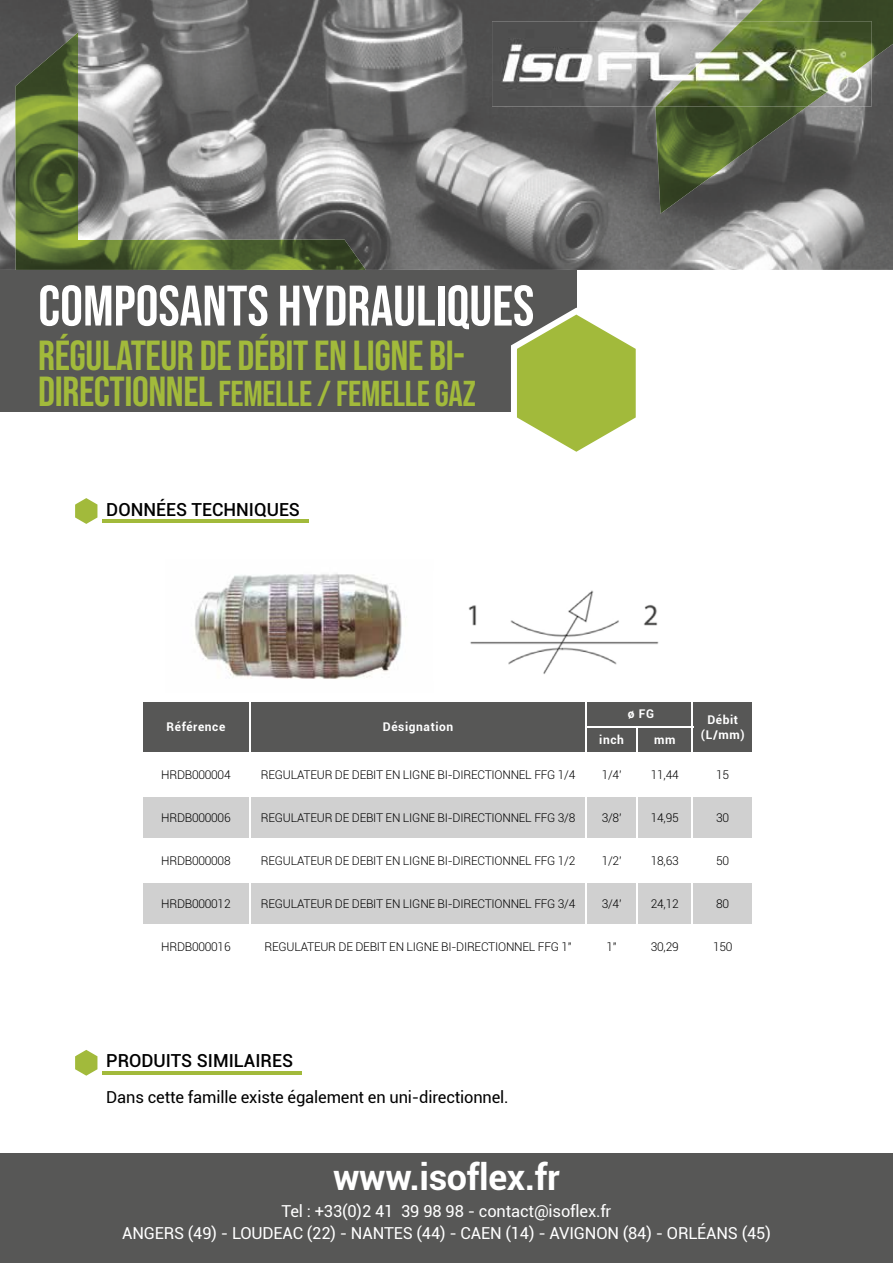
<style>
.page{position:relative;width:893px;height:1263px;background:#fff}
.page>*{position:absolute;margin:0;border:0;box-sizing:border-box;transform-origin:0 0}
.t1{font:57px "Bebas Neue";color:#fff}
.t2{font:42px "Bebas Neue";letter-spacing:-.01em;color:#a2ba3b}
.t3{font:36px "Bebas Neue";letter-spacing:-.01em;color:#a2ba3b}
.t4{font:700 36px "Roboto";letter-spacing:-.01em;color:#fff}
.t5{font:500 18px "Roboto";color:#000}
.t6{font:16.5px/22px "Roboto";letter-spacing:-.01em;color:#fff;text-align:center}
.t7{font:16.5px "Roboto";letter-spacing:-.01em;color:#000}
.t8{font:300 12px "Roboto";letter-spacing:-.02em;color:#000}
.t9{font:700 12px/14.4px "Roboto";letter-spacing:.05em;color:#fff;text-align:center}
.s1{font-size:42px}
</style>
<div class="page">
<img style="left:0;top:0;width:893px;height:270px">
<img style="left:15px;top:32px;width:351px;height:238px">
<div style="left:0;top:270px;width:576px;height:142px;background:#575756"></div>
<svg style="left:511px;top:308px;width:125px;height:144px"></svg>
<img style="left:655px;top:0;width:238px;height:214px">
<img style="left:492px;top:21px;width:164px;height:85px">
<img style="left:656px;top:21px;width:216px;height:85px">
<div style="left:0;top:1153px;width:893px;height:110px;background:#575756"></div>
<svg style="left:75px;top:498px;width:28px;height:26px"></svg>
<hr style="left:102px;top:520px;width:206px;height:3px;background:#a2ba3b">
<svg style="left:75px;top:1050px;width:28px;height:26px"></svg>
<hr style="left:102px;top:1072px;width:200px;height:3px;background:#a2ba3b">
<img style="left:194px;top:573px;width:208px;height:106px">
<svg style="left:143px;top:797px;width:609px;height:127px;fill:#d0d0d0"></svg>
<hr style="left:141px;top:838px;width:109px;height:2px;background:#fff">
<hr style="left:141px;top:881px;width:109px;height:2px;background:#fff">
<hr style="left:249px;top:797px;width:2px;height:41px;background:#fff">
<hr style="left:585px;top:797px;width:2px;height:41px;background:#fff">
<hr style="left:636px;top:797px;width:2px;height:41px;background:#fff">
<hr style="left:692px;top:797px;width:1px;height:41px;background:#fff">
<hr style="left:250px;top:838px;width:336px;height:2px;background:#fff">
<hr style="left:249px;top:840px;width:2px;height:41px;background:#fff">
<hr style="left:586px;top:838px;width:51px;height:2px;background:#fff">
<hr style="left:585px;top:840px;width:2px;height:41px;background:#fff">
<hr style="left:637px;top:838px;width:55px;height:2px;background:#fff">
<hr style="left:636px;top:840px;width:2px;height:41px;background:#fff">
<hr style="left:692px;top:838px;width:62px;height:2px;background:#fff">
<hr style="left:692px;top:840px;width:1px;height:41px;background:#fff">
<hr style="left:250px;top:881px;width:336px;height:2px;background:#fff">
<hr style="left:249px;top:883px;width:2px;height:41px;background:#fff">
<hr style="left:586px;top:881px;width:51px;height:2px;background:#fff">
<hr style="left:585px;top:883px;width:2px;height:41px;background:#fff">
<hr style="left:637px;top:881px;width:55px;height:2px;background:#fff">
<hr style="left:636px;top:883px;width:2px;height:41px;background:#fff">
<hr style="left:692px;top:881px;width:62px;height:2px;background:#fff">
<hr style="left:692px;top:883px;width:1px;height:41px;background:#fff">
<div style="left:143px;top:702px;width:609px;height:50px;background:#575756"></div>
<img style="left:468px;top:590px;width:191px;height:84px">
<h1 class="t1" style="left:38px;top:274px;width:497px">COMPOSANTS HYDRAULIQUES</h1>
<h2 class="t2" style="left:38px;top:331px;width:428px">RÉGULATEUR DE DÉBIT EN LIGNE BI-</h2>
<h3 class="t3" style="left:38px;top:373px;width:439px"><span class="s1">DIRECTIONNEL</span> FEMELLE / FEMELLE GAZ</h3>
<h3 class="t5" style="left:106px;top:497px;width:195px">DONNÉES TECHNIQUES</h3>
<p class="t9" style="left:167px;top:719px;width:60px">Référence</p>
<p class="t9" style="left:383px;top:719px;width:72px">Désignation</p>
<p class="t9" style="left:628px;top:706px;width:28px">ø FG</p>
<p class="t9" style="left:599px;top:732px;width:26px">inch</p>
<p class="t9" style="left:654px;top:732px;width:23px">mm</p>
<p class="t9" style="left:701px;top:712px;width:45px">Débit (L/mm)</p>
<p class="t8" style="left:161px;top:766px;width:71px">HRDB000004</p>
<p class="t8" style="left:261px;top:766px;width:316px">REGULATEUR DE DEBIT EN LIGNE BI-DIRECTIONNEL FFG 1/4</p>
<p class="t8" style="left:602px;top:766px;width:21px">1/4'</p>
<p class="t8" style="left:651px;top:766px;width:29px">11,44</p>
<p class="t8" style="left:716px;top:766px;width:15px">15</p>
<p class="t8" style="left:161px;top:809px;width:71px">HRDB000006</p>
<p class="t8" style="left:261px;top:809px;width:316px">REGULATEUR DE DEBIT EN LIGNE BI-DIRECTIONNEL FFG 3/8</p>
<p class="t8" style="left:602px;top:809px;width:21px">3/8'</p>
<p class="t8" style="left:651px;top:809px;width:29px">14,95</p>
<p class="t8" style="left:716px;top:809px;width:15px">30</p>
<p class="t8" style="left:161px;top:852px;width:71px">HRDB000008</p>
<p class="t8" style="left:261px;top:852px;width:316px">REGULATEUR DE DEBIT EN LIGNE BI-DIRECTIONNEL FFG 1/2</p>
<p class="t8" style="left:602px;top:852px;width:21px">1/2'</p>
<p class="t8" style="left:651px;top:852px;width:29px">18,63</p>
<p class="t8" style="left:716px;top:852px;width:15px">50</p>
<p class="t8" style="left:161px;top:895px;width:71px">HRDB000012</p>
<p class="t8" style="left:261px;top:895px;width:316px">REGULATEUR DE DEBIT EN LIGNE BI-DIRECTIONNEL FFG 3/4</p>
<p class="t8" style="left:602px;top:895px;width:21px">3/4'</p>
<p class="t8" style="left:651px;top:895px;width:29px">24,12</p>
<p class="t8" style="left:716px;top:895px;width:15px">80</p>
<p class="t8" style="left:161px;top:938px;width:71px">HRDB000016</p>
<p class="t8" style="left:265px;top:938px;width:309px">REGULATEUR DE DEBIT EN LIGNE BI-DIRECTIONNEL FFG 1"</p>
<p class="t8" style="left:606px;top:938px;width:12px">1"</p>
<p class="t8" style="left:651px;top:938px;width:29px">30,29</p>
<p class="t8" style="left:713px;top:938px;width:21px">150</p>
<h3 class="t5" style="left:106px;top:1048px;width:188px">PRODUITS SIMILAIRES</h3>
<h3 class="t7" style="left:106px;top:1086px;width:404px">Dans cette famille existe également en uni-directionnel.</h3>
<h3 class="t4" style="left:333px;top:1152px;width:228px">www.isoflex.fr</h3>
<h3 class="t6" style="left:122px;top:1199px;width:650px">Tel : +33(0)2 41 39 98 98 - contact@isoflex.fr<br>ANGERS (49) - LOUDEAC (22) - NANTES (44) - CAEN (14) - AVIGNON (84) - ORLÉANS (45)</h3>
</div>
